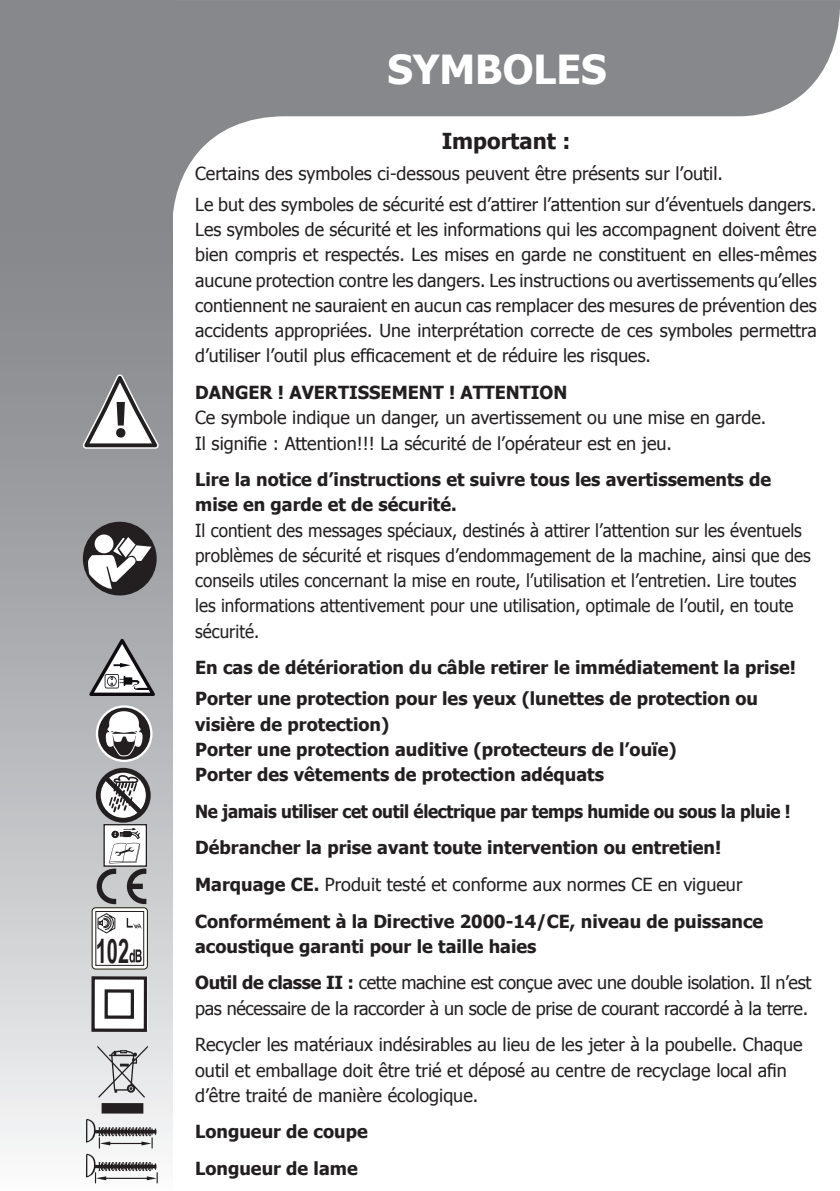
<style>
.page{position:relative;width:840px;height:1191px;background:#fff}
.page>*{position:absolute;margin:0;border:0;box-sizing:border-box;transform-origin:0 0}
.t1{font:700 40px "Tahoma";color:#fff}
.t2{font:700 33.8px "Arial Narrow";color:#231f20;scale:.72 1}
.t3{font:700 22px "Tahoma";color:#231f20}
.t4{font:18px/25.2px "Tahoma";color:#231f20}
.t5{font:700 18px/25.2px "Tahoma";color:#231f20}
.t6{font:18px/25.2px "Tahoma";color:#231f20;scale:.95 1}
.t7{font:18px/36.6px "Tahoma";letter-spacing:-.02em;color:#231f20}
.t8{font:700 18px/36.6px "Tahoma";color:#231f20;scale:.94 1}
.s1{font-weight:400}
.s2{font-weight:700}
</style>
<div class="page">
<svg style="left:172px;top:0;width:667px;height:229px"></svg>
<svg style="left:0;top:0;width:172px;height:1184px;background:#a8aaad"></svg>
<svg style="left:81px;top:374px;width:79px;height:75px"></svg>
<svg style="left:96px;top:705px;width:56px;height:57px"></svg>
<div style="left:98px;top:707px;width:52px;height:52px;background:#231f20;border-radius:50%"></div>
<svg style="left:104px;top:711px;width:40px;height:46px"></svg>
<svg style="left:89px;top:639px;width:66px;height:57px"></svg>
<div style="left:96px;top:768px;width:55px;height:54px;background:#231f20;border-radius:50%"></div>
<svg style="left:101px;top:772px;width:45px;height:45px"></svg>
<svg style="left:104px;top:774px;width:39px;height:40px"></svg>
<div style="left:104px;top:824px;width:42px;height:42px;background:#fff"></div>
<div style="left:104px;top:824px;width:43px;height:42px;border:1px solid #231f20"></div>
<div style="left:83px;top:522px;width:73px;height:73px;background:#231f20;border-radius:50%"></div>
<svg style="left:95px;top:534px;width:18px;height:19px"></svg>
<svg style="left:87px;top:537px;width:64px;height:52px"></svg>
<svg style="left:90px;top:974px;width:59px;height:59px"></svg>
<svg style="left:97px;top:828px;width:49px;height:76px"></svg>
<svg style="left:97px;top:1045px;width:51px;height:52px;background:#c6c6c7"></svg>
<div style="left:101px;top:1103px;width:42px;height:10px;background:#231f20"></div>
<div style="left:92px;top:907px;width:55px;height:62px;background:#fff;border-radius:4px"></div>
<div style="left:92px;top:907px;width:56px;height:62px;border:1px solid #191a00;border-radius:4px"></div>
<div style="left:95px;top:911px;width:49px;height:54px;border:1px solid #231f20"></div>
<svg style="left:127px;top:918px;width:15px;height:10px"></svg>
<svg style="left:129px;top:949px;width:13px;height:13px"></svg>
<svg style="left:97px;top:913px;width:18px;height:20px"></svg>
<svg style="left:86px;top:1118px;width:72px;height:65px"></svg>
<h2 class="t2" style="left:96px;top:925px;width:48px">102</h2>
<h1 class="t1" style="left:387px;top:41px;width:220px">SYMBOLES</h1>
<p class="t3" style="left:441px;top:125px;width:130px">Important :</p>
<p class="t4" style="left:195px;top:157px;width:622px;line-height:31px">Certains des symboles ci-dessous peuvent être présents sur l’outil.<br>Le but des symboles de sécurité est d’attirer l’attention sur d’éventuels dangers.</p>
<p class="t4" style="left:195px;top:216px;width:622px;text-align:justify">Les symboles de sécurité et les informations qui les accompagnent doivent être bien compris et respectés. Les mises en garde ne constituent en elles-mêmes aucune protection contre les dangers. Les instructions ou avertissements qu’elles contiennent ne sauraient en aucun cas remplacer des mesures de prévention des accidents appropriées. Une interprétation correcte de ces symboles permettra d’utiliser l’outil plus efficacement et de réduire les risques.</p>
<p class="t5" style="left:195px;top:379px;width:373px">DANGE R ! AVERTISSEMENT ! ATTE NTION</p>
<p class="t4" style="left:195px;top:404px;width:572px">Ce symbole indique un danger, un avertissement ou une mise en garde.<br>Il signifie : Attention!!! La sécurité de l’opérateur est en jeu.</p>
<p class="t5" style="left:195px;top:466px;width:577px">Lire la notice d’instructions et suivre tous les avertissements de mise en garde et de sécurité.</p>
<p class="t6" style="left:195px;top:517px;width:649px">Il contient des messages spéciaux, destinés à attirer l’attention sur les éventuels problèmes de sécurité et risques d’endommagement de la machine, ainsi que des conseils utiles concernant la mise en route, l’utilisation et l’entretien. Lire toutes les informations attentivement pour une utilisation, optimale de l’outil, en toute sécurité.</p>
<p class="t5" style="left:195px;top:651px;width:602px;line-height:31px">En cas de détérioration du câble retirer le immédiatement la prise!<br>Porter une protection pour les yeux (lunettes de protection ou</p>
<p class="t5" style="left:195px;top:710px;width:482px">visière de protection)<br>Porter une protection auditive (protecteurs de l’ouïe)<br>Porter des vêtements de protection adéquats</p>
<p class="t8" style="left:195px;top:791px;width:634px">Ne jamais utiliser cet outil électrique par temps humide ou sous la pluie !<br>Débrancher la prise avant toute intervention ou entretien!<br>Marquage CE. <span class="s1">Produit testé et conforme aux normes CE en vigueur </span>Conformément à la Directive 2000-14/CE, niveau de puissance</p>
<p class="t7" style="left:195px;top:927px;width:617px"><span class="s2">acoustique garanti pour le taille haies<br>Outil de classe II :</span> cette machine est conçue avec une double isolation. Il n’est</p>
<p class="t7" style="left:195px;top:989px;width:614px">pas nécessaire de la raccorder à un socle de prise de courant raccordé à la terre.<br>Recycler les matériaux indésirables au lieu de les jeter à la poubelle. Chaque</p>
<p class="t4" style="left:195px;top:1056px;width:593px">outil et emballage doit être trié et déposé au centre de recyclage local afin d’être traité de manière écologique.</p>
<p class="t5" style="left:195px;top:1112px;width:174px;line-height:36.6px">Longueur de coupe<br>Longueur de lame</p>
</div>
